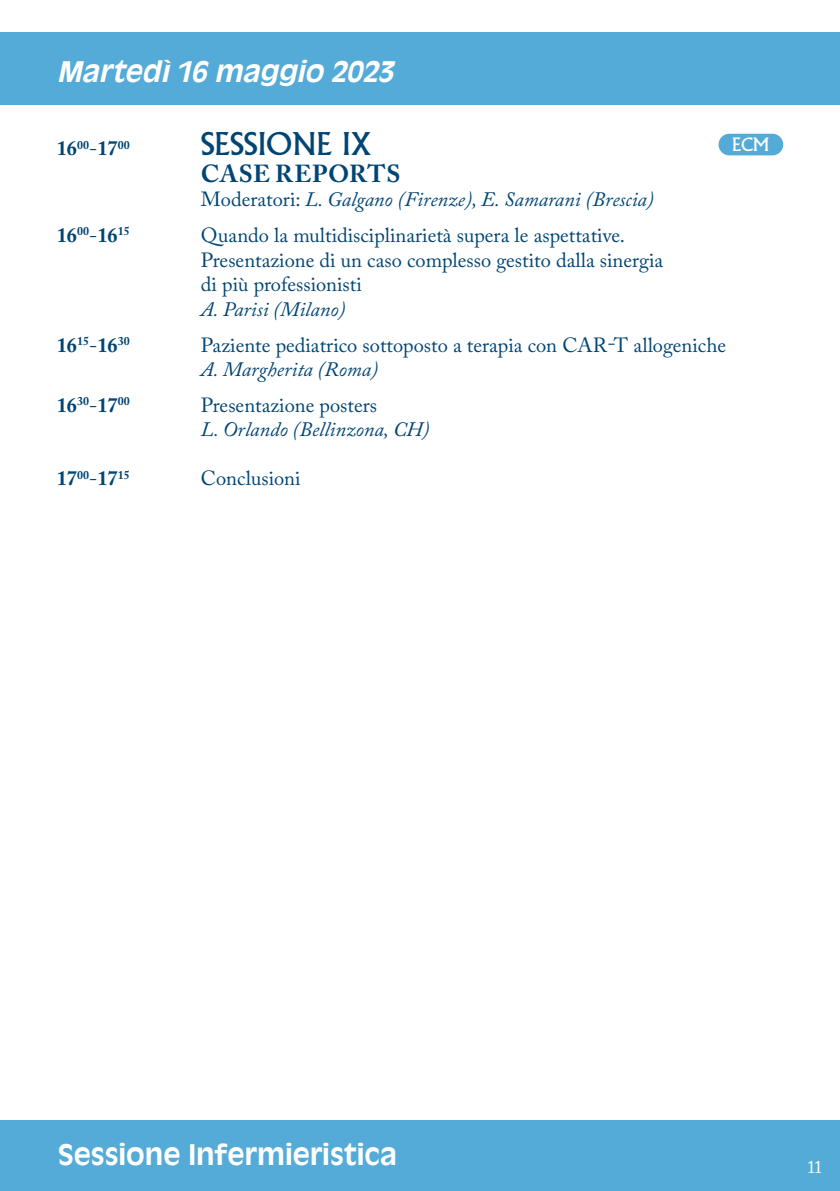
<style>
.page{position:relative;width:840px;height:1191px;background:#fff}
.page>*{position:absolute;margin:0;border:0;box-sizing:border-box;transform-origin:0 0}
.t1{font:30.6px "Albertus MT Std";color:#004574}
.t2{font:700 28px "Antique Olive Std";letter-spacing:-.005em;color:#fff}
.t3{font:italic 700 28px "Antique Olive Std";color:#fff}
.t4{font:700 24.4px "Adobe Caslon Pro";letter-spacing:.02em;color:#004574}
.t5{font:20.4px/24.4px "Adobe Caslon Pro";color:#004574}
.t6{font:italic 20.4px "Adobe Caslon Pro";color:#004574}
.t7{font:700 20.4px "Adobe Caslon Pro";color:#004574}
.t8{font:18px "Albertus MT Std";color:#fff}
.t9{font:18px "Adobe Caslon Pro";color:#fff}
.s1{font-weight:400}
.s2{font-style:normal}
</style>
<div class="page">
<div style="left:0;top:1120px;width:839px;height:71px;background:#54abd7"></div>
<div style="left:0;top:33px;width:839px;height:72px;background:#54abd7"></div>
<div style="left:718px;top:134px;width:64px;height:21px;background:#54abd7;border-radius:11px"></div>
<h2 class="t3" style="left:57px;top:55px;width:345px">Martedì 16 maggio 2023</h2>
<p class="t7" style="left:57px;top:136px;width:74px">16<sup>00</sup><span class="s1">-</span>17<sup>00</sup></p>
<h1 class="t1" style="left:201px;top:126px;width:172px">SESSIONE IX</h1>
<p class="t8" style="left:731px;top:134px;width:38px">ECM</p>
<p class="t4" style="left:201px;top:159px;width:201px">CASE REPORTS</p>
<p class="t6" style="left:201px;top:187px;width:454px"><span class="s2">Moderatori:</span> L. Galgano (Firenze), E. Samarani (Brescia)</p>
<p class="t7" style="left:57px;top:223px;width:74px">16<sup>00</sup><span class="s1">-</span>16<sup>15</sup></p>
<p class="t5" style="left:201px;top:223px;width:463px">Quando la multidisciplinarietà supera le aspettative.<br>Presentazione di un caso complesso gestito dalla sinergia di più professionisti</p>
<p class="t6" style="left:201px;top:297px;width:146px">A. Parisi (Milano)</p>
<p class="t7" style="left:57px;top:332px;width:74px">16<sup>15</sup><span class="s1">-</span>16<sup>30</sup></p>
<p class="t5" style="left:201px;top:332px;width:526px">Paziente pediatrico sottoposto a terapia con CAR-T allogeniche</p>
<p class="t6" style="left:201px;top:357px;width:178px">A. Margherita (Roma)</p>
<p class="t7" style="left:57px;top:393px;width:74px">16<sup>30</sup><span class="s1">-</span>17<sup>00</sup></p>
<p class="t5" style="left:201px;top:393px;width:177px">Presentazione posters</p>
<p class="t6" style="left:201px;top:417px;width:230px">L. Orlando (Bellinzona, CH)</p>
<p class="t7" style="left:57px;top:466px;width:74px">17<sup>00</sup><span class="s1">-</span>17<sup>15</sup></p>
<p class="t5" style="left:201px;top:466px;width:101px">Conclusioni</p>
<h2 class="t2" style="left:58px;top:1137px;width:340px">Sessione Infermieristica</h2>
<p class="t9" style="left:806px;top:1155px;width:18px">11</p>
</div>
